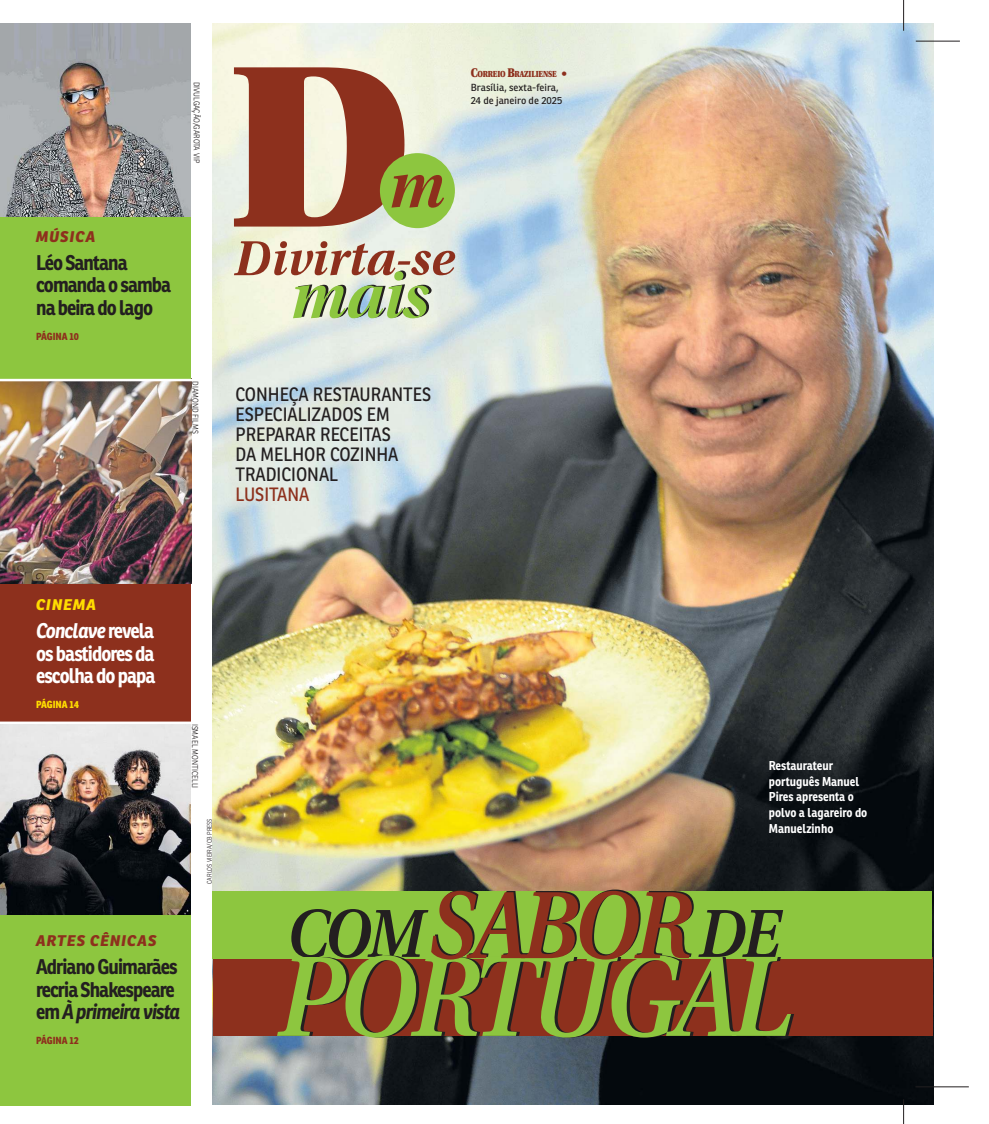
<style>
.page{position:relative;width:989px;height:1124px;background:#fff}
.page>*{position:absolute;margin:0;border:0;box-sizing:border-box;transform-origin:0 0}
.t1{font:italic 600 113.88px "Utopia";letter-spacing:-.05em;color:#8dc63f;scale:.9 1}
.t2{font:italic 600 67.62px "Utopia";color:#231f20;scale:.9 1}
.t3{font:700 20.62px/22.5px "Ronnia";letter-spacing:-.05em;color:#231f20;scale:.9 1}
.t4{font:700 20.62px/22.5px "Ronnia";letter-spacing:-.05em;color:#fff;text-align:justify;scale:.9 1}
.t5{font:18.75px/20px "Ronnia";color:#231f20;scale:.9 1}
.t6{font:18.75px "Ronnia";color:#8d301d;scale:.9 1}
.t7{font:italic 800 15px "Ronnia";letter-spacing:.065em;color:#8d301d}
.t8{font:italic 800 15px "Ronnia";letter-spacing:.065em;color:#fd0}
.t9{font:700 12.5px/15.6px "Ronnia";color:#fff;scale:.9 1}
.t10{font:10px/13.8px "Ronnia";letter-spacing:.005em;color:#231f20}
.t11{font:800 10px "Ronnia";color:#8d301d;scale:.9 1}
.t12{font:800 10px "Ronnia";color:#fd0;scale:.9 1}
.t13{font:900 8.75px "Utopia";letter-spacing:-.005em;color:#8d301d;scale:.8 1}
.t14{font:300 8.12px "Ronnia";color:#231f20;scale:.9 1}
.t15{font:300 6.5px "Ronnia";color:#231f20;scale:.9 1}
.s1{font-size:12.5px}
.s2{font-style:italic}
.s3{font-size:95.12px}
</style>
<div class="page">
<img style="left:212px;top:23px;width:721px;height:1081px">
<div style="left:0;top:361px;width:191px;height:381px;background:#8d301d"></div>
<div style="left:0;top:724px;width:191px;height:381px;background:#8dc63f"></div>
<img style="left:0;top:381px;width:191px;height:202px">
<hr style="left:915px;top:41px;width:45px;height:1px;background:#231f20">
<hr style="left:915px;top:1086px;width:53px;height:1px;background:#231f20">
<svg style="left:903px;top:1099px;width:1px;height:24px"></svg>
<hr style="left:903px;top:0;width:1px;height:31px;background:#231f20">
<div style="left:0;top:23px;width:191px;height:357px;background:#8dc63f"></div>
<hr style="left:0;top:379px;width:198px;height:2px;background:#fff">
<hr style="left:0;top:721px;width:201px;height:3px;background:#fff">
<img style="left:0;top:58px;width:191px;height:158px">
<img style="left:0;top:23px;width:191px;height:35px">
<img style="left:0;top:724px;width:191px;height:190px">
<svg style="left:234px;top:241px;width:221px;height:34px;background:#ccae9c"></svg>
<div style="left:213px;top:957px;width:720px;height:78px;background:#8d301d"></div>
<div style="left:213px;top:891px;width:719px;height:67px;background:#8dc63f"></div>
<div style="left:380px;top:153px;width:75px;height:75px;background:#8dc63f;border-radius:50%"></div>
<svg style="left:234px;top:67px;width:210px;height:159px;background:#b2876a"></svg>
<svg style="left:397px;top:270px;width:9px;height:10px"></svg>
<div style="left:394px;top:271px;width:9px;height:9px;background:#8dc63f;border-radius:50%"></div>
<svg style="left:293px;top:284px;width:138px;height:34px;background:#9fbc78"></svg>
<svg style="left:280px;top:890px;width:514px;height:147px"></svg>
<p class="t14" style="left:201px;top:81px;width:92px;rotate:90deg">DIVULGAÇÃO/GAROTA VIP</p>
<p class="t7" style="left:36px;top:227px;width:61px">MÚSICA</p>
<p class="t3" style="left:36px;top:252px;width:152px">Léo Santana comanda o samba na beira do lago</p>
<p class="t11" style="left:36px;top:330px;width:49px">PÁGINA 10</p>
<p class="t14" style="left:200px;top:381px;width:60px;rotate:90deg">DIAMOND FILMS</p>
<p class="t5" style="left:235px;top:386px;width:219px">CONHEÇA RESTAURANTES<br>ESPECIALIZADOS EM<br>PREPARAR RECEITAS<br>DA MELHOR COZINHA<br>TRADICIONAL</p>
<p class="t6" style="left:235px;top:486px;width:84px">LUSITANA</p>
<p class="t13" style="left:471px;top:69px;width:122px"><span class="s1">C</span>ORREIO <span class="s1">B</span>RAZILIENSE <span class="s1">•</span></p>
<p class="t10" style="left:471px;top:81px;width:93px">Brasília, sexta-feira,<br>24 de janeiro de 2025</p>
<p class="t8" style="left:36px;top:596px;width:61px">CINEMA</p>
<p class="t4" style="left:36px;top:621px;width:134px"><span class="s2">Conclave</span> revela os bastidores da escolha do papa</p>
<p class="t12" style="left:36px;top:698px;width:49px">PÁGINA 14</p>
<p class="t14" style="left:199px;top:723px;width:74px;rotate:90deg">ISMAEL MONTICELLI</p>
<p class="t15" style="left:206px;top:883px;width:74px;rotate:-90deg">CARLOS VIEIRA/CB PRESS</p>
<p class="t7" style="left:36px;top:932px;width:122px">ARTES CÊNICAS</p>
<p class="t3" style="left:36px;top:956px;width:162px">Adriano Guimarães recria Shakespeare em <span class="s2">À primeira vista</span></p>
<p class="t11" style="left:36px;top:1034px;width:49px">PÁGINA 12</p>
<p class="t9" style="left:769px;top:758px;width:111px">Restaurateur português Manuel<br>Pires apresenta o polvo a lagareiro do<br>Manuelzinho</p>
<h2 class="t2" style="left:286px;top:893px;width:549px">COM <span class="s3">SABOR</span> DE</h2>
<h1 class="t1" style="left:276px;top:929px;width:572px">PORTUGAL</h1>
</div>
